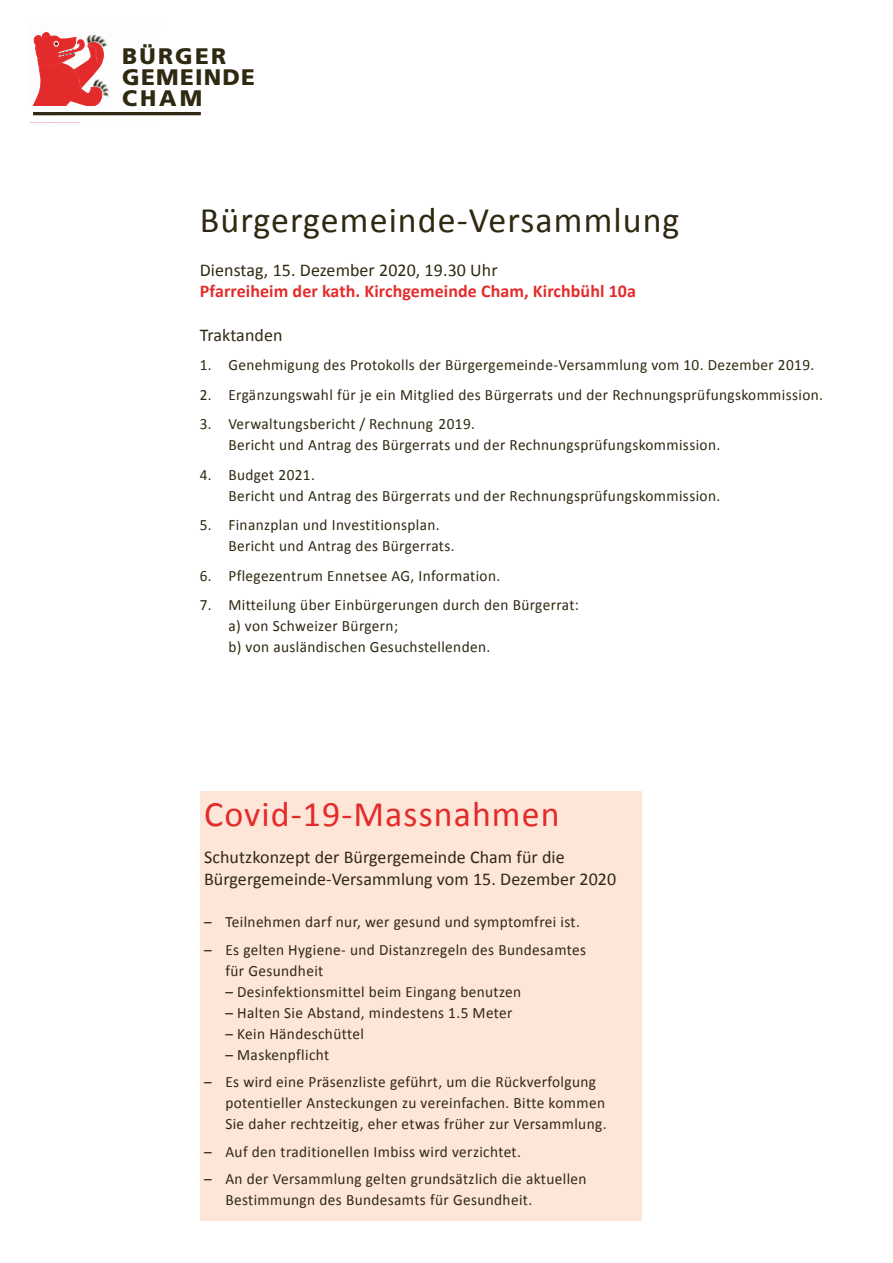
<style>
.page{position:relative;width:893px;height:1263px;background:#fff}
.page>*{position:absolute;margin:0;border:0;box-sizing:border-box;transform-origin:0 0}
.t1{font:36px "Calibri";letter-spacing:.03em;color:#2f2912}
.t2{font:36px "Calibri";letter-spacing:.03em;color:#e42b2b}
.t3{font:900 22.5px/21px "Frutiger";letter-spacing:.1em;color:#2f2912}
.t4{font:18px/21.8px "Calibri";letter-spacing:.005em;color:#2f2912}
.t5{font:700 18px "Calibri";letter-spacing:.005em;color:#e42b2b}
.t6{font:15.75px/21px "Calibri";letter-spacing:.025em;color:#2f2912}
</style>
<div class="page">
<div style="left:200px;top:791px;width:441px;height:430px;background:#fde5d8"></div>
<img style="left:105px;top:40px;width:55px;height:76px">
<svg style="left:32px;top:32px;width:73px;height:74px"></svg>
<div style="left:27px;top:106px;width:83px;height:16px;background:#fff"></div>
<hr style="left:33px;top:112px;width:168px;height:3px;background:#2f2912">
<h2 class="t3" style="left:122px;top:46px;width:134px">BÜRGER<br>GEMEINDE<br>CHAM</h2>
<h1 class="t1" style="left:200px;top:197px;width:481px">Bürgergemeinde-Versammlung</h1>
<p class="t4" style="left:200px;top:259px;width:299px">Dienstag, 15. Dezember 2020, 19.30 Uhr</p>
<p class="t5" style="left:200px;top:280px;width:438px">Pfarreiheim der kath. Kirchgemeinde Cham, Kirchbühl 10a</p>
<p class="t4" style="left:200px;top:324px;width:84px">Traktanden</p>
<p class="t6" style="left:200px;top:355px;width:616px">1. Genehmigung des Protokolls der Bürgergemeinde-Versammlung vom 10. Dezember 2019.</p>
<p class="t6" style="left:200px;top:384px;width:625px">2. Ergänzungswahl für je ein Mitglied des Bürgerrats und der Rechnungsprüfungskommission.</p>
<p class="t6" style="left:228px;top:414px;width:493px;text-indent:-28px">3. Verwaltungsbericht / Rechnung 2019.<br>Bericht und Antrag des Bürgerrats und der Rechnungsprüfungskommission.</p>
<p class="t6" style="left:228px;top:464px;width:493px;text-indent:-28px">4. Budget 2021.<br>Bericht und Antrag des Bürgerrats und der Rechnungsprüfungskommission.</p>
<p class="t6" style="left:228px;top:515px;width:228px;text-indent:-28px">5. Finanzplan und Investitionsplan.<br>Bericht und Antrag des Bürgerrats.</p>
<p class="t6" style="left:200px;top:565px;width:302px">6. Pflegezentrum Ennetsee AG, Information.</p>
<p class="t6" style="left:228px;top:595px;width:352px;text-indent:-28px">7. Mitteilung über Einbürgerungen durch den Bürgerrat: a) von Schweizer Bürgern;<br>b) von ausländischen Gesuchstellenden.</p>
<h1 class="t2" style="left:204px;top:792px;width:357px">Covid-19-Massnahmen</h1>
<p class="t4" style="left:204px;top:846px;width:414px">Schutzkonzept der Bürgergemeinde Cham für die<br>Bürgergemeinde-Versammlung vom 15. Dezember 2020</p>
<p class="t6" style="left:204px;top:912px;width:377px">– Teilnehmen darf nur, wer gesund und symptomfrei ist.</p>
<p class="t6" style="left:225px;top:939px;width:362px;text-indent:-21px">– Es gelten Hygiene- und Distanzregeln des Bundesamtes für Gesundheit</p>
<p class="t6" style="left:225px;top:981px;width:297px">– Desinfektionsmittel beim Eingang benutzen</p>
<p class="t6" style="left:225px;top:1002px;width:289px">– Halten Sie Abstand, mindestens 1.5 Meter</p>
<p class="t6" style="left:225px;top:1023px;width:140px">– Kein Händeschüttel</p>
<p class="t6" style="left:225px;top:1044px;width:105px">– Maskenpflicht</p>
<p class="t6" style="left:225px;top:1071px;width:383px;text-indent:-21px">– Es wird eine Präsenzliste geführt, um die Rückverfolgung potentieller Ansteckungen zu vereinfachen. Bitte kommen<br>Sie daher rechtzeitig, eher etwas früher zur Versammlung.</p>
<p class="t6" style="left:204px;top:1141px;width:318px">– Auf den traditionellen Imbiss wird verzichtet.</p>
<p class="t6" style="left:225px;top:1168px;width:363px;text-indent:-21px">– An der Versammlung gelten grundsätzlich die aktuellen<br>Bestimmungn des Bundesamts für Gesundheit.</p>
</div>
